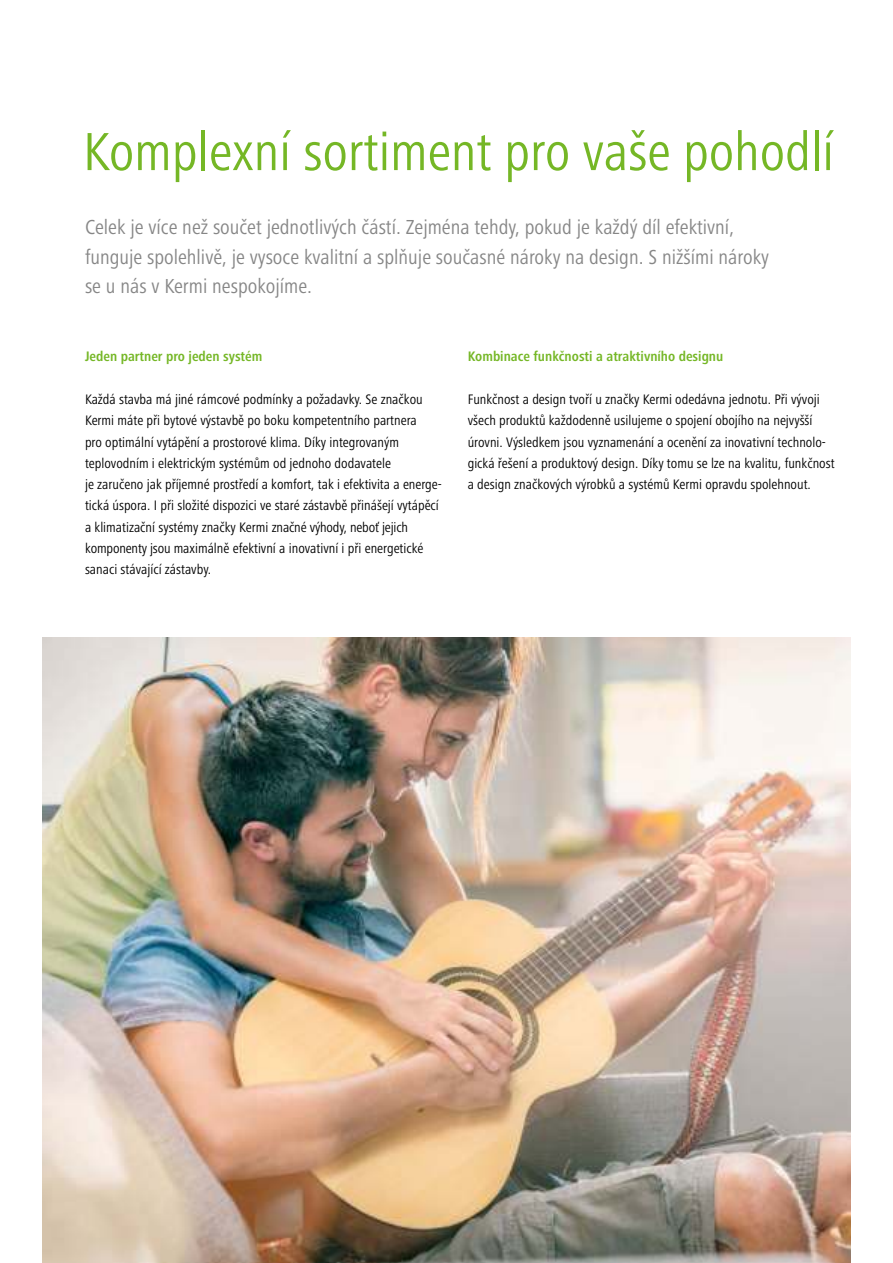
<style>
.page{position:relative;width:893px;height:1263px;background:#fff}
.page>*{position:absolute;margin:0;border:0;box-sizing:border-box;transform-origin:0 0}
.t1{font:condensed 55.5px "Frutiger Next LTW1 G";color:#75b726}
.t2{font:condensed 21px/29.7px "Frutiger Next LTW1 G";color:#868686}
.t3{font:condensed 14.25px/21.3px "Frutiger Next LTW1 G";color:#000}
.t4{font:700 condensed 14.25px "Frutiger Next LTW1 G";color:#75b726}
</style>
<div class="page">
<img style="left:43px;top:638px;width:807px;height:625px">
<h1 class="t1" style="left:83px;top:122px;width:752px">Komplexní sortiment pro vaše pohodlí</h1>
<h2 class="t2" style="left:85px;top:212px;width:685px">Celek je více než součet jednotlivých částí. Zejména tehdy, pokud je každý díl efektivní, funguje spolehlivě, je vysoce kvalitní a splňuje současné nároky na design. S nižšími nároky se u nás v Kermi nespokojíme.</h2>
<p class="t4" style="left:85px;top:349px;width:179px">Jeden partner pro jeden systém</p>
<p class="t3" style="left:85px;top:389px;width:358px">Každá stavba má jiné rámcové podmínky a požadavky. Se značkou Kermi máte při bytové výstavbě po boku kompetentního partnera<br>pro optimální vytápění a prostorové klima. Díky integrovaným teplovodním i elektrickým systémům od jednoho dodavatele<br>je zaručeno jak příjemné prostředí a komfort, tak i efektivita a energe&shy;tická úspora. I při složité dispozici ve staré zástavbě přinášejí vytápěcí a klimatizační systémy značky Kermi značné výhody, neboť jejich komponenty jsou maximálně efektivní a inovativní i při energetické sanaci stávající zástavby.</p>
<p class="t4" style="left:468px;top:349px;width:257px">Kombinace funkčnosti a atraktivního designu</p>
<p class="t3" style="left:468px;top:389px;width:368px">Funkčnost a design tvoří u značky Kermi odedávna jednotu. Při vývoji všech produktů každodenně usilujeme o spojení obojího na nejvyšší úrovni. Výsledkem jsou vyznamenání a ocenění za inovativní technolo&shy;gická řešení a produktový design. Díky tomu se lze na kvalitu, funkčnost a design značkových výrobků a systémů Kermi opravdu spolehnout.</p>
</div>
